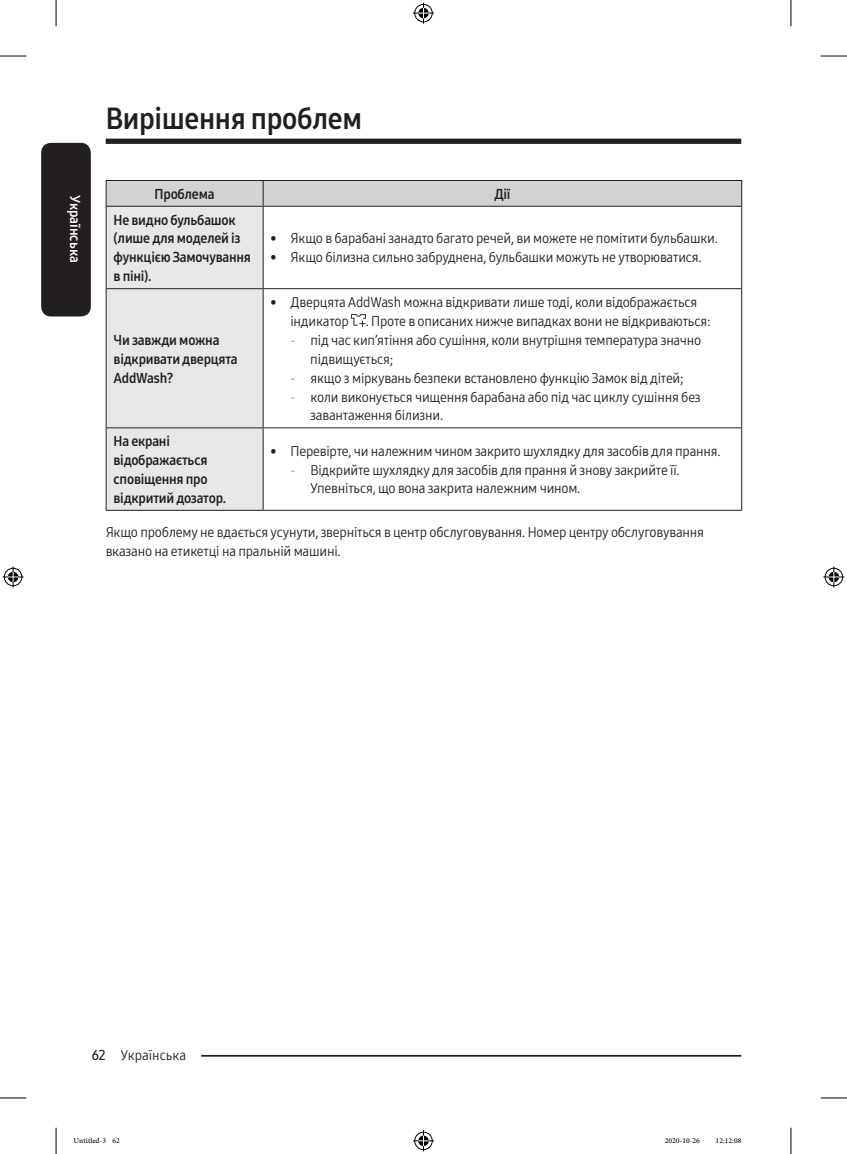
<style>
.page{position:relative;width:847px;height:1154px;background:#fff}
.page>*{position:absolute;margin:0;border:0;box-sizing:border-box;transform-origin:0 0}
.t1{font:29.75px "Samsung One 700 C";letter-spacing:-.01em;color:#231f20}
.t2{font:14px/18.9px "Samsung One 400 C";letter-spacing:-.015em;color:#231f20}
.t3{font:14px/18.9px "Samsung One 700 C";letter-spacing:-.015em;color:#231f20}
.t4{font:14px "Samsung One 700 C";color:#fff}
.t5{font:10.5px "Adobe Arabic";color:#000}
.s1{font-family:"Samsung One 200 C"}
.s2{font-family:"Samsung One 600 C"}
</style>
<div class="page">
<div style="left:41px;top:143px;width:50px;height:173px;background:#231f20;border-radius:10px"></div>
<div style="left:106px;top:139px;width:635px;height:5px;background:#231f20"></div>
<hr style="left:135px;top:1055px;width:606px;height:1px;background:#231f20">
<div style="left:106px;top:1045px;width:95px;height:17px;background:#fff"></div>
<div style="left:107px;top:207px;width:155px;height:303px;background:#e6e7e9"></div>
<svg style="left:106px;top:180px;width:636px;height:26px;background:#c7c8ca"></svg>
<hr style="left:106px;top:206px;width:157px;height:1px;background:#231f20">
<hr style="left:106px;top:207px;width:1px;height:81px;background:#231f20">
<hr style="left:263px;top:206px;width:478px;height:1px;background:#231f20">
<hr style="left:262px;top:207px;width:1px;height:81px;background:#231f20">
<hr style="left:741px;top:207px;width:1px;height:81px;background:#231f20">
<hr style="left:106px;top:288px;width:157px;height:1px;background:#231f20">
<hr style="left:106px;top:289px;width:1px;height:138px;background:#231f20">
<hr style="left:263px;top:288px;width:478px;height:1px;background:#231f20">
<hr style="left:262px;top:289px;width:1px;height:138px;background:#231f20">
<hr style="left:741px;top:289px;width:1px;height:138px;background:#231f20">
<hr style="left:106px;top:427px;width:157px;height:1px;background:#231f20">
<hr style="left:106px;top:428px;width:1px;height:82px;background:#231f20">
<hr style="left:263px;top:427px;width:478px;height:1px;background:#231f20">
<hr style="left:262px;top:428px;width:1px;height:82px;background:#231f20">
<hr style="left:741px;top:428px;width:1px;height:82px;background:#231f20">
<hr style="left:106px;top:510px;width:157px;height:1px;background:#231f20">
<hr style="left:263px;top:510px;width:478px;height:1px;background:#231f20">
<svg style="left:351px;top:314px;width:15px;height:13px"></svg>
<svg style="left:0;top:56px;width:26px;height:1px"></svg>
<svg style="left:820px;top:56px;width:26px;height:1px"></svg>
<svg style="left:0;top:1097px;width:26px;height:1px"></svg>
<svg style="left:820px;top:1097px;width:26px;height:1px"></svg>
<svg style="left:56px;top:0;width:1px;height:26px"></svg>
<svg style="left:56px;top:1128px;width:1px;height:26px"></svg>
<svg style="left:790px;top:0;width:1px;height:26px"></svg>
<svg style="left:790px;top:1128px;width:1px;height:26px"></svg>
<svg style="left:413px;top:3px;width:21px;height:21px"></svg>
<svg style="left:413px;top:1130px;width:21px;height:21px"></svg>
<svg style="left:3px;top:566px;width:21px;height:21px"></svg>
<svg style="left:823px;top:566px;width:21px;height:21px"></svg>
<p class="t4" style="left:84px;top:195px;width:69px;rotate:90deg">Українська</p>
<h1 class="t1" style="left:106px;top:98px;width:258px">Вирішення проблем</h1>
<p class="t3" style="left:155px;top:184px;width:61px">Проблема</p>
<p class="t3" style="left:494px;top:184px;width:18px">Дії</p>
<p class="t3" style="left:113px;top:210px;width:139px">Не видно бульбашок (лише для моделей із функцією Замочування в піні).</p>
<p class="t2" style="left:270px;top:229px;width:449px">• Якщо в барабані занадто багато речей, ви можете не помітити бульбашки.</p>
<p class="t2" style="left:270px;top:248px;width:432px">• Якщо білизна сильно забруднена, бульбашки можуть не утворюватися.</p>
<p class="t3" style="left:113px;top:330px;width:126px">Чи завжди можна відкривати дверцята<br>AddWash?</p>
<p class="t2" style="left:290px;top:292px;width:421px;text-indent:-20px">• Дверцята AddWash можна відкривати лише тоді, коли відображається індикатор . Проте в описаних нижче випадках вони не відкриваються:</p>
<p class="t2" style="left:310px;top:330px;width:392px;text-indent:-20px"><span class="s1">-</span> під час кип’ятіння або сушіння, коли внутрішня температура значно підвищується;</p>
<p class="t2" style="left:290px;top:368px;width:395px"><span class="s1">-</span> якщо з міркувань безпеки встановлено функцію Замок від дітей;</p>
<p class="t2" style="left:310px;top:387px;width:392px;text-indent:-20px"><span class="s1">-</span> коли виконується чищення барабана або під час циклу сушіння без завантаження білизни.</p>
<p class="t3" style="left:113px;top:432px;width:114px">На екрані відображається сповіщення про відкритий дозатор.</p>
<p class="t2" style="left:270px;top:441px;width:451px">• Перевірте, чи належним чином закрито шухлядку для засобів для прання.</p>
<p class="t2" style="left:310px;top:460px;width:371px;text-indent:-20px"><span class="s1">-</span> Відкрийте шухлядку для засобів для прання й знову закрийте її.<br>Упевніться, що вона закрита належним чином.</p>
<p class="t2" style="left:106px;top:522px;width:599px">Якщо проблему не вдається усунути, зверніться в центр обслуговування. Номер центру обслуговування вказано на етикетці на пральній машині.</p>
<p class="t2" style="left:92px;top:1045px;width:96px"><span class="s2">62</span> Українська</p>
<p class="t5" style="left:74px;top:1133px;width:48px">Untitled-3 62</p>
<p class="t5" style="left:664px;top:1133px;width:37px">2020-10-26</p>
<p class="t5" style="left:715px;top:1133px;width:27px">12:12:08</p>
</div>
